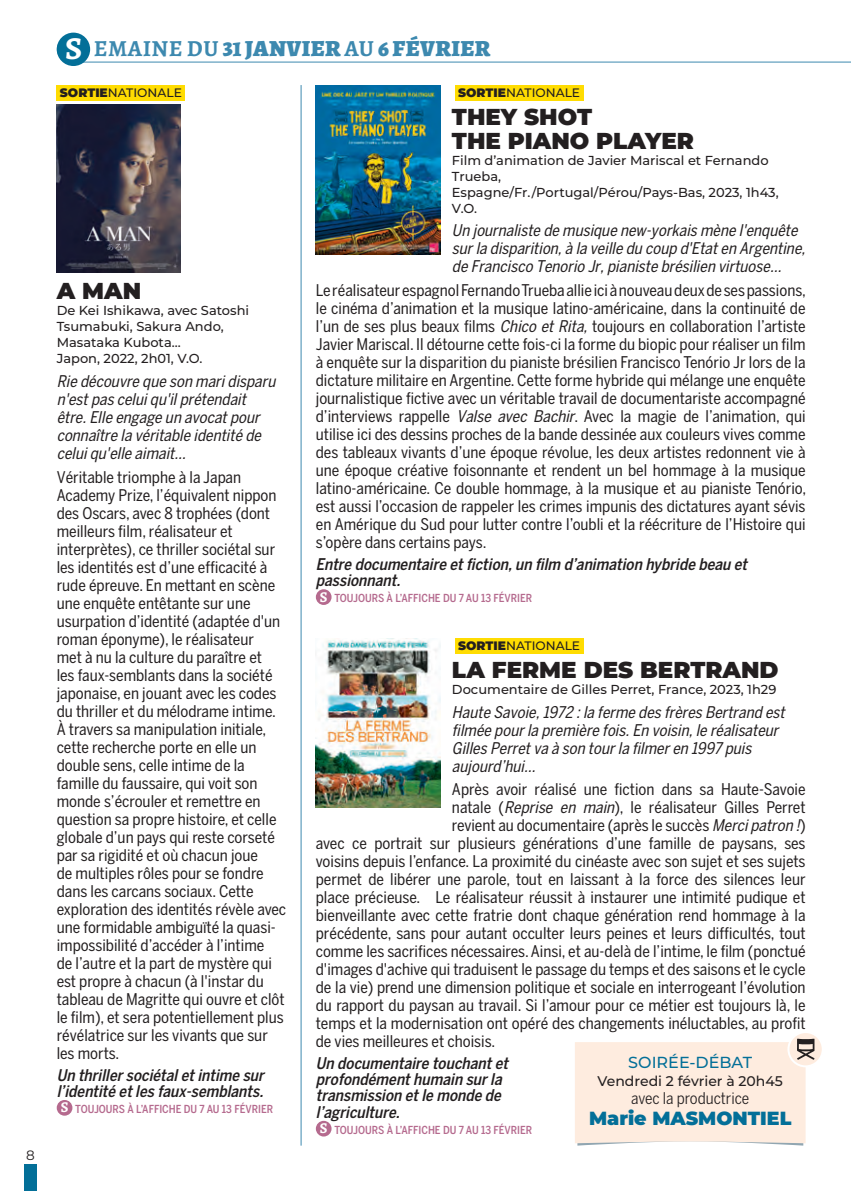
<style>
.page{position:relative;width:851px;height:1191px;background:#fff}
.page>*{position:absolute;margin:0;border:0;box-sizing:border-box;transform-origin:0 0}
.t1{font:900 23px/24px "Montserrat";color:#231f20}
.t2{font:900 23px "Alegreya SC";letter-spacing:.02em;color:#3d89af}
.t3{font:900 19px "Montserrat";color:#036f98}
.t4{font:16px/18px "Benton Sans Cond";color:#231f20;text-align:justify}
.t5{font:italic 16px/18px "Benton Sans Cond";color:#231f20}
.t6{font:italic 500 16px/16px "Benton Sans Cond";color:#231f20}
.t7{font:16px "Benton Sans Cond";color:#231f20}
.t8{font:500 16px "Montserrat";color:#036f98}
.t9{font:500 14px "Montserrat";color:#231f20}
.t10{font:13.6px "Montserrat";color:#231f20}
.t11{font:500 13px/16px "Montserrat";color:#231f20}
.t12{font:500 12.2px "Montserrat";color:#231f20}
.t13{font:500 11px "Benton Sans Cond";color:#b56a8e}
.s1{font-weight:700;font-size:32px;color:#fff}
.s2{font-weight:700}
.s3{font-weight:900}
.s4{font-family:"Alegreya SC";font-weight:700;font-size:15px;color:#fff}
.s5{font-style:italic}
</style>
<div class="page">
<div style="left:316px;top:589px;width:15px;height:16px;background:#b56a8e;border-radius:50%"></div>
<div style="left:316px;top:1120px;width:15px;height:16px;background:#b56a8e;border-radius:50%"></div>
<div style="left:25px;top:1164px;width:12px;height:27px;background:#036f98"></div>
<hr style="left:300px;top:85px;width:1px;height:1060px;background:#3d89af">
<div style="left:455px;top:85px;width:128px;height:15px;background:#ffdc01"></div>
<div style="left:455px;top:638px;width:128px;height:15px;background:#ffdc01"></div>
<img style="left:316px;top:85px;width:124px;height:170px">
<img style="left:316px;top:638px;width:124px;height:170px">
<svg style="left:788px;top:1032px;width:34px;height:34px"></svg>
<div style="left:787px;top:1031px;width:36px;height:36px;border:2px solid #fff;border-radius:50%"></div>
<svg style="left:575px;top:1038px;width:239px;height:107px;background:#fbebdf"></svg>
<div style="left:57px;top:1100px;width:15px;height:15px;background:#b56a8e;border-radius:50%"></div>
<img style="left:57px;top:105px;width:123px;height:168px">
<div style="left:57px;top:85px;width:128px;height:15px;background:#ffdc01"></div>
<hr style="left:71px;top:62px;width:779px;height:1px;background:#3d89af">
<div style="left:57px;top:33px;width:33px;height:33px;background:#036f98;border-radius:50%"></div>
<p class="t10" style="left:26px;top:1145px;width:10px">8</p>
<h1 class="t2" style="left:65px;top:31px;width:426px"><span class="s1">S</span> <span class="s2">EMAINE DU</span> 31 JANVIER <span class="s2">AU</span> 6 FÉVRIER</h1>
<p class="t12" style="left:60px;top:84px;width:123px"><span class="s3">SORTIE</span>NATIONALE</p>
<h1 class="t1" style="left:57px;top:277px;width:86px">A MAN</h1>
<p class="t11" style="left:57px;top:302px;width:194px">De Kei Ishikawa, avec Satoshi<br>Tsumabuki, Sakura Ando,<br>Masataka Kubota…<br>Japon, 2022, 2h01, V.O.</p>
<p class="t5" style="left:57px;top:372px;width:220px">Rie découvre que son mari disparu n'est pas celui qu'il prétendait être. Elle engage un avocat pour connaître la véritable identité de celui qu'elle aimait…</p>
<p class="t4" style="left:57px;top:467px;width:231px;text-align:left">Véritable triomphe à la Japan Academy Prize, l’équivalent nippon des Oscars, avec 8 trophées (dont meilleurs film, réalisateur et interprètes), ce thriller sociétal sur les identités est d’une efficacité à rude épreuve. En mettant en scène une enquête entêtante sur une usurpation d’identité (adaptée d'un roman éponyme), le réalisateur<br>met à nu la culture du paraître et<br>les faux-semblants dans la société japonaise, en jouant avec les codes du thriller et du mélodrame intime.<br>À travers sa manipulation initiale, cette recherche porte en elle un double sens, celle intime de la famille du faussaire, qui voit son monde s’écrouler et remettre en question sa propre histoire, et celle globale d’un pays qui reste corseté par sa rigidité et où chacun joue<br>de multiples rôles pour se fondre dans les carcans sociaux. Cette exploration des identités révèle avec une formidable ambiguïté la quasi&shy;impossibilité d’accéder à l’intime<br>de l’autre et la part de mystère qui est propre à chacun (à l'instar du tableau de Magritte qui ouvre et clôt le film), et sera potentiellement plus révélatrice sur les vivants que sur les morts.</p>
<p class="t6" style="left:57px;top:1066px;width:208px">Un thriller sociétal et intime sur l’identité et les faux-semblants.</p>
<p class="t13" style="left:61px;top:1102px;width:214px"><span class="s4">S</span> TOUJOURS À L’AFFICHE DU 7 AU 13 FÉVRIER</p>
<p class="t12" style="left:458px;top:84px;width:123px"><span class="s3">SORTIE</span>NATIONALE</p>
<h1 class="t1" style="left:452px;top:103px;width:243px">THEY SHOT<br>THE PIANO PLAYER</h1>
<p class="t11" style="left:452px;top:151px;width:328px">Film d’animation de Javier Mariscal et Fernando<br>Trueba,<br>Espagne/Fr./Portugal/Pérou/Pays-Bas, 2023, 1h43,<br>V.O.</p>
<p class="t5" style="left:452px;top:221px;width:355px">Un journaliste de musique new-yorkais mène l'enquête sur la disparition, à la veille du coup d'Etat en Argentine, de Francisco Tenorio Jr, pianiste brésilien virtuose…</p>
<p class="t4" style="left:316px;top:281px;width:491px">Le réalisateur espagnol Fernando Trueba allie ici à nouveau deux de ses passions, le cinéma d’animation et la musique latino-américaine, dans la continuité de l’un de ses plus beaux films <span class="s5">Chico et Rita,</span> toujours en collaboration l’artiste Javier Mariscal. Il détourne cette fois-ci la forme du biopic pour réaliser un film à enquête sur la disparition du pianiste brésilien Francisco Tenório Jr lors de la dictature militaire en Argentine. Cette forme hybride qui mélange une enquête journalistique fictive avec un véritable travail de documentariste accompagné d’interviews rappelle <span class="s5">Valse avec Bachir</span>. Avec la magie de l’animation, qui utilise ici des dessins proches de la bande dessinée aux couleurs vives comme des tableaux vivants d’une époque révolue, les deux artistes redonnent vie à une époque créative foisonnante et rendent un bel hommage à la musique latino-américaine. Ce double hommage, à la musique et au pianiste Tenório, est aussi l’occasion de rappeler les crimes impunis des dictatures ayant sévis en Amérique du Sud pour lutter contre l’oubli et la réécriture de l’Histoire qui s’opère dans certains pays.</p>
<p class="t6" style="left:316px;top:556px;width:433px">Entre documentaire et fiction, un film d’animation hybride beau et passionnant.</p>
<p class="t13" style="left:320px;top:591px;width:214px"><span class="s4">S</span> TOUJOURS À L’AFFICHE DU 7 AU 13 FÉVRIER</p>
<p class="t12" style="left:458px;top:637px;width:123px"><span class="s3">SORTIE</span>NATIONALE</p>
<h1 class="t1" style="left:452px;top:656px;width:328px">LA FERME DES BERTRAND</h1>
<p class="t11" style="left:452px;top:681px;width:326px">Documentaire de Gilles Perret, France, 2023, 1h29</p>
<p class="t5" style="left:452px;top:702px;width:334px">Haute Savoie, 1972 : la ferme des frères Bertrand est filmée pour la première fois. En voisin, le réalisateur Gilles Perret va à son tour la filmer en 1997 puis aujourd’hui…</p>
<p class="t4" style="left:452px;top:780px;width:355px">Après avoir réalisé une fiction dans sa Haute-Savoie</p>
<p class="t4" style="left:452px;top:798px;width:355px">natale (<span class="s5">Reprise en main</span>), le réalisateur Gilles Perret</p>
<p class="t4" style="left:452px;top:816px;width:355px">revient au documentaire (après le succès <span class="s5">Merci patron !</span>)</p>
<p class="t4" style="left:316px;top:834px;width:491px">avec ce portrait sur plusieurs générations d’une famille de paysans, ses</p>
<p class="t4" style="left:316px;top:852px;width:491px">voisins depuis l’enfance. La proximité du cinéaste avec son sujet et ses sujets</p>
<p class="t4" style="left:316px;top:870px;width:491px">permet de libérer une parole, tout en laissant à la force des silences leur</p>
<p class="t4" style="left:316px;top:888px;width:491px">place précieuse. Le réalisateur réussit à instaurer une intimité pudique et</p>
<p class="t4" style="left:316px;top:906px;width:491px">bienveillante avec cette fratrie dont chaque génération rend hommage à la</p>
<p class="t4" style="left:316px;top:924px;width:491px">précédente, sans pour autant occulter leurs peines et leurs difficultés, tout</p>
<p class="t4" style="left:316px;top:942px;width:491px">comme les sacrifices nécessaires. Ainsi, et au-delà de l’intime, le film (ponctué</p>
<p class="t4" style="left:316px;top:960px;width:491px">d'images d'achive qui traduisent le passage du temps et des saisons et le cycle</p>
<p class="t4" style="left:316px;top:978px;width:491px">de la vie) prend une dimension politique et sociale en interrogeant l’évolution</p>
<p class="t4" style="left:316px;top:996px;width:491px">du rapport du paysan au travail. Si l’amour pour ce métier est toujours là, le</p>
<p class="t4" style="left:316px;top:1014px;width:491px">temps et la modernisation ont opéré des changements inéluctables, au profit</p>
<p class="t4" style="left:316px;top:1032px;width:181px">de vies meilleures et choisis.</p>
<p class="t6" style="left:316px;top:1055px;width:194px">Un documentaire touchant et profondément humain sur la transmission et le monde de l’agriculture.</p>
<p class="t13" style="left:320px;top:1123px;width:214px"><span class="s4">S</span> TOUJOURS À L’AFFICHE DU 7 AU 13 FÉVRIER</p>
<p class="t8" style="left:628px;top:1051px;width:125px">SOIRÉE-DÉBAT</p>
<p class="t9" style="left:597px;top:1070px;width:187px">Vendredi 2 février à 20h45</p>
<p class="t7" style="left:631px;top:1088px;width:119px">avec la productrice</p>
<p class="t3" style="left:589px;top:1104px;width:204px">Marie MASMONTIEL</p>
</div>
